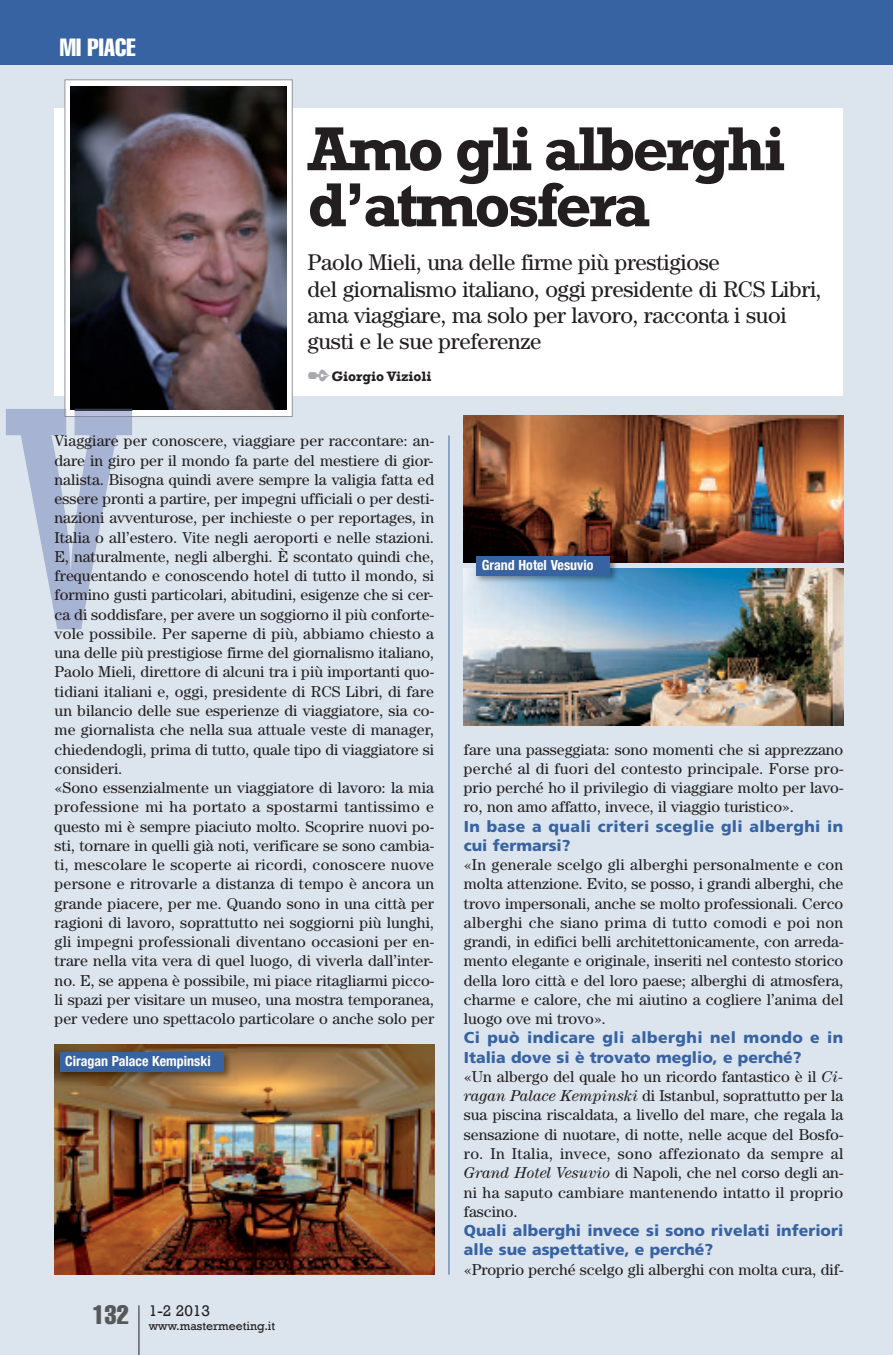
<style>
.page{position:relative;width:893px;height:1355px;background:#fff}
.page>*{position:absolute;margin:0;border:0;box-sizing:border-box;transform-origin:0 0}
.t1{font:700 63px/56px "Rockwell";letter-spacing:-.05em;color:#231f20}
.t2{font:extra-condensed 24.5px "Helvetica";color:#fff}
.t3{font:22.75px/26.2px "Century";letter-spacing:-.015em;color:#231f20}
.t4{font:15.75px/19.2px "Century";color:#231f20;text-align:justify}
.t5{font:900 15.75px/19.2px "Frutiger";color:#3863a2}
.t6{font:900 15.75px/19.2px "Frutiger";letter-spacing:.025em;color:#3863a2}
.t7{font:15.75px "Rockwell";color:#231f20}
.t8{font:700 condensed 14px "Helvetica Neue";color:#fff}
.t9{font:700 14px "Rockwell";color:#231f20}
.t10{font:12.25px "Rockwell";color:#231f20}
.s1{color:#a8a9ad}
.s2{font-style:italic}
</style>
<div class="page">
<div style="left:0;top:64px;width:893px;height:1290px;background:#dce5ee"></div>
<div style="left:55px;top:108px;width:788px;height:287px;background:#fff"></div>
<hr style="left:138px;top:1305px;width:1px;height:49px;background:#231f20">
<hr style="left:448px;top:435px;width:1px;height:839px;background:#3863a2">
<div style="left:0;top:0;width:893px;height:64px;background:#3863a2"></div>
<svg style="left:66px;top:81px;width:225px;height:334px"></svg>
<img style="left:71px;top:87px;width:215px;height:323px">
<div style="left:64px;top:79px;width:229px;height:338px;border:1px solid #939598"></div>
<svg style="left:6px;top:408px;width:126px;height:221px"></svg>
<img style="left:74px;top:408px;width:58px;height:2px">
<img style="left:55px;top:1044px;width:379px;height:230px">
<img style="left:464px;top:415px;width:379px;height:147px">
<img style="left:464px;top:569px;width:379px;height:156px">
<img style="left:471px;top:549px;width:152px;height:40px">
<div style="left:477px;top:556px;width:133px;height:20px;background:#3863a2"></div>
<img style="left:54px;top:1045px;width:184px;height:40px">
<div style="left:60px;top:1052px;width:164px;height:19px;background:#3863a2"></div>
<h2 class="t2" style="left:60px;top:39px;width:77px">MI PIACE</h2>
<h1 class="t1" style="left:308px;top:120px;width:479px">Amo gli alberghi d’atmosfera</h1>
<h3 class="t3" style="left:308px;top:251px;width:516px">Paolo Mieli, una delle firme più prestigiose<br>del giornalismo italiano, oggi presidente di RCS Libri, ama viaggiare, ma solo per lavoro, racconta i suoi gusti e le sue preferenze</h3>
<p class="t9" style="left:308px;top:367px;width:125px"><span class="s1">✒</span>Giorgio Vizioli</p>
<p class="t4" style="left:55px;top:432px;width:381px;text-align:left">Viaggiare per conoscere, viaggiare per raccontare: an&shy;dare in giro per il mondo fa parte del mestiere di gior&shy;nalista. Bisogna quindi avere sempre la valigia fatta ed essere pronti a partire, per impegni ufficiali o per desti&shy;nazioni avventurose, per inchieste o per reportages, in Italia o all’estero. Vite negli aeroporti e nelle stazioni.<br>E, naturalmente, negli alberghi. È scontato quindi che, frequentando e conoscendo hotel di tutto il mondo, si formino gusti particolari, abitudini, esigenze che si cer&shy;ca di soddisfare, per avere un soggiorno il più conforte&shy;vole possibile. Per saperne di più, abbiamo chiesto a una delle più prestigiose firme del giornalismo italiano, Paolo Mieli, direttore di alcuni tra i più importanti quo&shy;tidiani italiani e, oggi, presidente di RCS Libri, di fare un bilancio delle sue esperienze di viaggiatore, sia co&shy;me giornalista che nella sua attuale veste di manager, chiedendogli, prima di tutto, quale tipo di viaggiatore si consideri.<br>«Sono essenzialmente un viaggiatore di lavoro: la mia professione mi ha portato a spostarmi tantissimo e questo mi è sempre piaciuto molto. Scoprire nuovi po&shy;sti, tornare in quelli già noti, verificare se sono cambia&shy;ti, mescolare le scoperte ai ricordi, conoscere nuove persone e ritrovarle a distanza di tempo è ancora un grande piacere, per me. Quando sono in una città per ragioni di lavoro, soprattutto nei soggiorni più lunghi, gli impegni professionali diventano occasioni per en&shy;trare nella vita vera di quel luogo, di viverla dall’inter&shy;no. E, se appena è possibile, mi piace ritagliarmi picco&shy;li spazi per visitare un museo, una mostra temporanea, per vedere uno spettacolo particolare o anche solo per</p>
<p class="t8" style="left:65px;top:1055px;width:147px">Ciragan Palace Kempinski</p>
<p class="t10" style="left:92px;top:1318px;width:184px"><sup>132</sup> www.mastermeeting.it</p>
<p class="t7" style="left:149px;top:1300px;width:63px">1-2 2013</p>
<p class="t8" style="left:482px;top:560px;width:113px">Grand Hotel Vesuvio</p>
<p class="t4" style="left:464px;top:740px;width:381px">fare una passeggiata: sono momenti che si apprezzano perché al di fuori del contesto principale. Forse pro&shy;prio perché ho il privilegio di viaggiare molto per lavo&shy;ro, non amo affatto, invece, il viaggio turistico».</p>
<p class="t6" style="left:464px;top:817px;width:381px">In base a quali criteri sceglie gli alberghi in cui fermarsi?</p>
<p class="t4" style="left:464px;top:856px;width:381px">«In generale scelgo gli alberghi personalmente e con molta attenzione. Evito, se posso, i grandi alberghi, che trovo impersonali, anche se molto professionali. Cerco alberghi che siano prima di tutto comodi e poi non grandi, in edifici belli architettonicamente, con arreda&shy;mento elegante e originale, inseriti nel contesto storico della loro città e del loro paese; alberghi di atmosfera, charme e calore, che mi aiutino a cogliere l’anima del luogo ove mi trovo».</p>
<p class="t5" style="left:464px;top:1029px;width:381px">Ci può indicare gli alberghi nel mondo e in<br>Italia dove si è trovato meglio, e perché?</p>
<p class="t4" style="left:464px;top:1068px;width:381px">«Un albergo del quale ho un ricordo fantastico è il <span class="s2">Ci&shy;ragan Palace Kempinski</span> di Istanbul, soprattutto per la sua piscina riscaldata, a livello del mare, che regala la sensazione di nuotare, di notte, nelle acque del Bosfo&shy;ro. In Italia, invece, sono affezionato da sempre al <span class="s2">Grand Hotel Vesuvio</span> di Napoli, che nel corso degli an&shy;ni ha saputo cambiare mantenendo intatto il proprio fascino.</p>
<p class="t5" style="left:464px;top:1221px;width:381px">Quali alberghi invece si sono rivelati inferiori alle sue aspettative, e perché?</p>
<p class="t4" style="left:464px;top:1260px;width:381px">«Proprio perché scelgo gli alberghi con molta cura, dif-</p>
</div>
